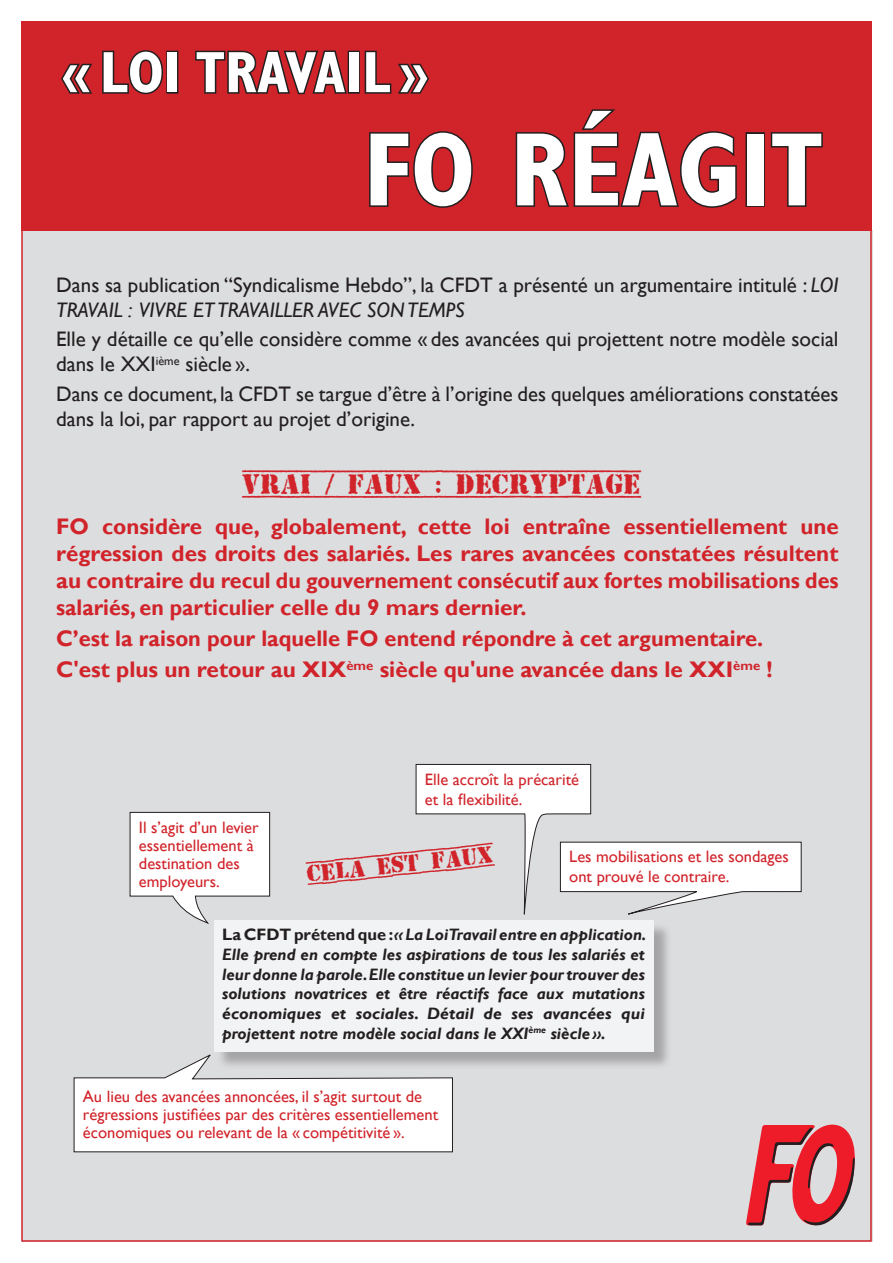
<style>
.page{position:relative;width:893px;height:1263px;background:#fff}
.page>*{position:absolute;margin:0;border:0;box-sizing:border-box;transform-origin:0 0}
.t1{font:700 condensed 105px "Gill Sans";color:#fff}
.t2{font:700 condensed 58.5px "Gill Sans";color:#fff}
.t3{font:28.5px "Top Secret";color:#d1232a}
.t4{font:24px "Top Secret";color:#d1232a}
.t5{font:700 22.5px/27px "Gill Sans";color:#d1232a;text-align:justify}
.t6{font:21px/25.2px "Gill Sans";color:#231f20}
.t7{font:italic 700 16.5px/19.8px "Gill Sans";color:#231f20;text-align:justify}
.t8{font:16.5px/18px "Gill Sans";color:#d1232a}
.s1{font-style:italic}
.s2{font-style:normal}
</style>
<div class="page">
<div style="left:22px;top:230px;width:851px;height:1012px;background:#dcdddf"></div>
<div style="left:216px;top:922px;width:456px;height:148px;background:#231f20;opacity:.3"></div>
<div style="left:214px;top:920px;width:439px;height:131px;background:#f2f3f4"></div>
<svg style="left:415px;top:764px;width:387px;height:151px"></svg>
<svg style="left:129px;top:812px;width:141px;height:112px"></svg>
<svg style="left:73px;top:1053px;width:380px;height:99px"></svg>
<svg style="left:746px;top:1124px;width:109px;height:102px"></svg>
<div style="left:21px;top:21px;width:851px;height:209px;background:#d1232a"></div>
<svg style="left:369px;top:131px;width:104px;height:77px"></svg>
<svg style="left:515px;top:109px;width:222px;height:99px"></svg>
<div style="left:745px;top:132px;width:20px;height:75px;border:3px solid #231f20"></div>
<svg style="left:770px;top:132px;width:53px;height:75px"></svg>
<svg style="left:61px;top:63px;width:32px;height:31px"></svg>
<svg style="left:102px;top:50px;width:61px;height:45px"></svg>
<div style="left:166px;top:51px;width:12px;height:43px;border:3px solid #231f20"></div>
<svg style="left:195px;top:50px;width:154px;height:45px"></svg>
<div style="left:348px;top:51px;width:12px;height:43px;border:3px solid #231f20"></div>
<svg style="left:364px;top:50px;width:65px;height:44px"></svg>
<p class="t2" style="left:61px;top:38px;width:369px">«LOI TRAVAIL»</p>
<p class="t1" style="left:364px;top:107px;width:461px">FO RÉAGIT</p>
<p class="t6" style="left:56px;top:272px;width:784px">Dans sa publication “Syndicalisme Hebdo”, la CFDT a présenté un argumentaire intitulé : <span class="s1">LOI<br>TRAVAIL : VIVRE ET TRAVAILLER AVEC SON TEMPS</span></p>
<p class="t6" style="left:56px;top:327px;width:784px">Elle y détaille ce qu’elle considère comme « des avancées qui projettent notre modèle social dans le XXI<sup>ième</sup> siècle ».</p>
<p class="t6" style="left:56px;top:382px;width:784px">Dans ce document, la CFDT se targue d’être à l’origine des quelques améliorations constatées dans la loi, par rapport au projet d’origine.</p>
<p class="t3" style="left:243px;top:469px;width:400px">VRAI / FAUX : DECRYPTAGE</p>
<p class="t5" style="left:56px;top:513px;width:784px">FO considère que, globalement, cette loi entraîne essentiellement une régression des droits des salariés. Les rares avancées constatées résultent au contraire du recul du gouvernement consécutif aux fortes mobilisations des salariés, en particulier celle du 9 mars dernier.</p>
<p class="t5" style="left:56px;top:626px;width:709px">C’est la raison pour laquelle FO entend répondre à cet argumentaire.</p>
<p class="t5" style="left:56px;top:657px;width:718px">C'est plus un retour au XIX<sup>ème</sup> siècle qu'une avancée dans le XXI<sup>ème</sup> !</p>
<p class="t8" style="left:139px;top:818px;width:121px">Il s’agit d’un levier essentiellement à destination des employeurs.</p>
<p class="t8" style="left:425px;top:769px;width:156px;line-height:19.8px">Elle accroît la précarité et la flexibilité.</p>
<p class="t4" style="left:306px;top:861px;width:189px;rotate:-6deg">CELA ESt FAUX</p>
<p class="t8" style="left:569px;top:847px;width:221px;line-height:19.8px">Les mobilisations et les sondages ont prouvé le contraire.</p>
<p class="t7" style="left:222px;top:925px;width:426px"><span class="s2">La CFDT prétend que :</span>« La Loi Travail entre en application.<br>Elle prend en compte les aspirations de tous les salariés et leur donne la parole. Elle constitue un levier pour trouver des solutions novatrices et être réactifs face aux mutations économiques et sociales. Détail de ses avancées qui projettent notre modèle social dans le XXI<sup>ème</sup> siècle ».</p>
<p class="t8" style="left:83px;top:1088px;width:357px">Au lieu des avancées annoncées, il s’agit surtout de régressions justifiées par des critères essentiellement économiques ou relevant de la « compétitivité ».</p>
</div>
